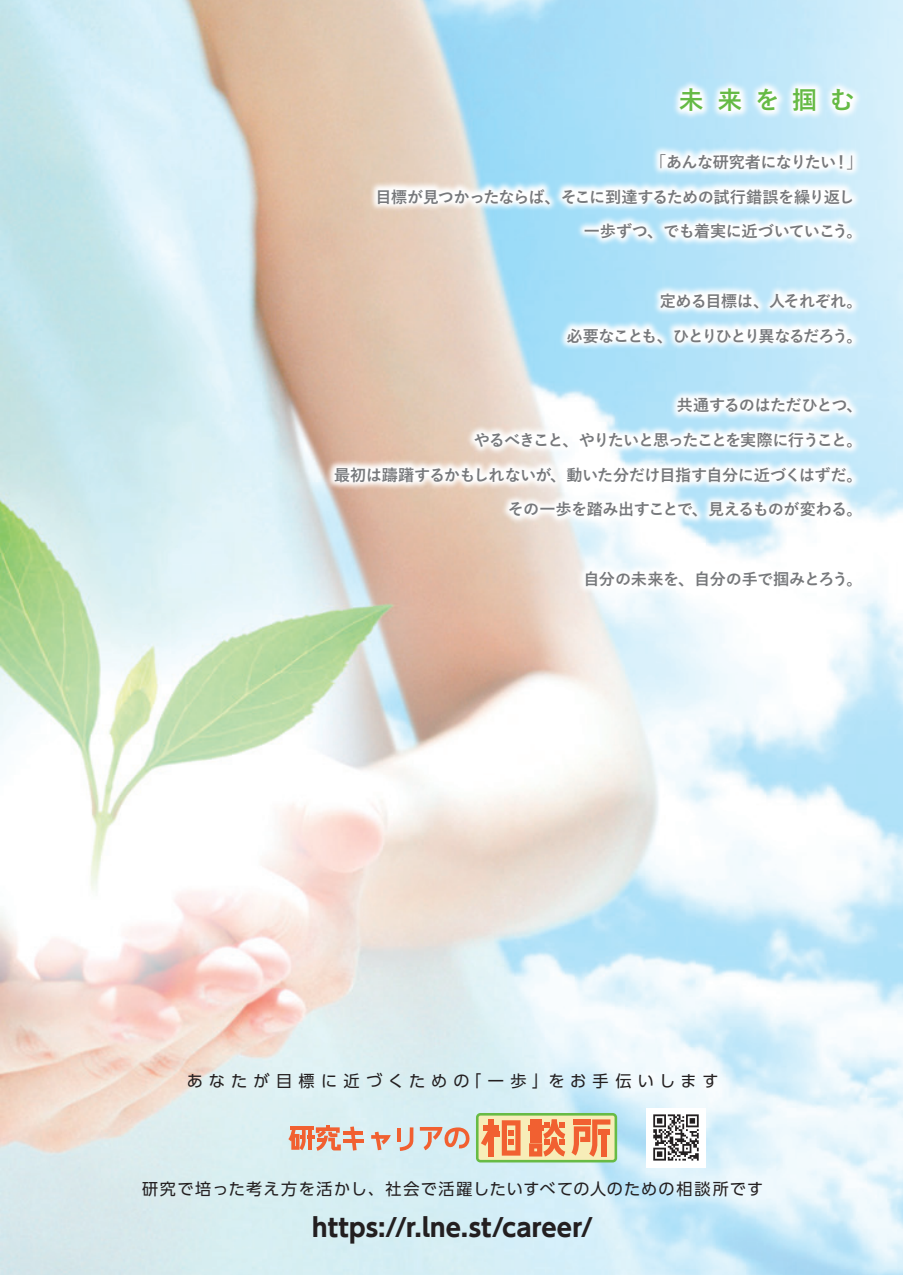
<style>
.page{position:relative;width:903px;height:1275px;background:#fff}
.page>*{position:absolute;margin:0;border:0;box-sizing:border-box;transform-origin:0 0}
.t1{font:700 24.85px "UD Shin Go Pr 6 N";color:#231f20}
.t2{font:700 24.85px "Yu Go";letter-spacing:.515em;color:#65ba45}
.t3{font:700 16.1px/34.6px "Yu Go";letter-spacing:-.04em;color:#76787b;text-align:right}
.t4{font:16.1px "UD Shin Go Pr 6 N";letter-spacing:.075em;color:#231f20}
.t5{font:700 16.1px/34.6px "Yu Go";letter-spacing:-.07em;color:#76787b;text-align:right}
.t6{font:16.1px "UD Shin Go Pr 6 N";letter-spacing:.385em;color:#231f20}
.t7{font:700 16.1px "Yu Go";letter-spacing:-.02em;color:#76787b}
</style>
<div class="page">
<img style="left:0;top:0;width:903px;height:1275px">
<svg style="left:670px;top:80px;width:192px;height:40px"></svg>
<svg style="left:325px;top:145px;width:536px;height:450px"></svg>
<img style="left:646px;top:1108px;width:60px;height:59px">
<svg style="left:476px;top:1113px;width:141px;height:49px;background:#e1b075"></svg>
<div style="left:598px;top:1129px;width:12px;height:6px;background:#f16031"></div>
<div style="left:602px;top:1133px;width:5px;height:23px;background:#f16031"></div>
<svg style="left:288px;top:1126px;width:53px;height:25px"></svg>
<hr style="left:343px;top:1131px;width:20px;height:4px;background:#f16031">
<hr style="left:343px;top:1139px;width:21px;height:3px;background:#f16031">
<svg style="left:350px;top:1126px;width:7px;height:24px"></svg>
<svg style="left:371px;top:1132px;width:20px;height:18px"></svg>
<hr style="left:397px;top:1128px;width:3px;height:14px;background:#f16031">
<svg style="left:400px;top:1127px;width:13px;height:24px"></svg>
<svg style="left:420px;top:1127px;width:50px;height:23px"></svg>
<h1 class="t2" style="left:679px;top:86px;width:177px">未来を掴む</h1>
<p class="t3" style="left:650px;top:145px;width:214px">「あんな研究者になりたい！」</p>
<p class="t3" style="left:376px;top:180px;width:480px">目標が見つかったならば、そこに到達するための試行錯誤を繰り返し</p>
<p class="t3" style="left:584px;top:215px;width:280px">一歩ずつ、でも着実に近づいていこう。</p>
<p class="t5" style="left:566px;top:284px;width:298px">定める目標は、人それぞれ。<br>必要なことも、ひとりひとり異なるだろう。</p>
<p class="t3" style="left:334px;top:388px;width:530px">共通するのはただひとつ、<br>やるべきこと、やりたいと思ったことを実際に行うこと。<br>最初は躊躇するかもしれないが、動いた分だけ目指す自分に近づくはずだ。その一歩を踏み出すことで、見えるものが変わる。</p>
<p class="t7" style="left:583px;top:570px;width:281px">自分の未来を、自分の手で掴みとろう。</p>
<p class="t6" style="left:187px;top:1067px;width:533px">あなたが目標に近づくための「一歩」をお手伝いします</p>
<p class="t4" style="left:142px;top:1175px;width:622px">研究で培った考え方を活かし、社会で活躍したいすべての人のための相談所です</p>
<h1 class="t1" style="left:312px;top:1207px;width:282px">https://r.lne.st/career/</h1>
</div>
